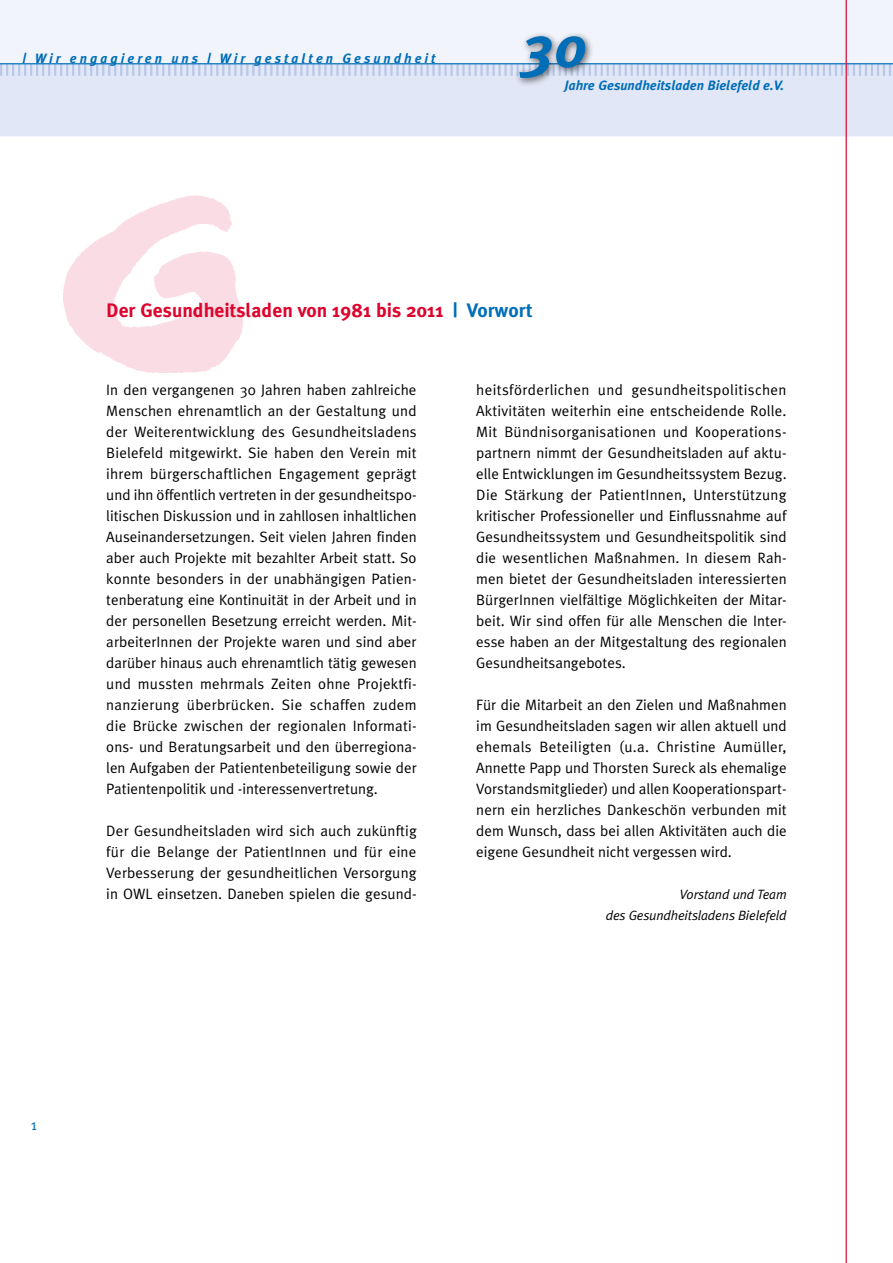
<style>
.page{position:relative;width:893px;height:1263px;background:#fff}
.page>*{position:absolute;margin:0;border:0;box-sizing:border-box;transform-origin:0 0}
.t1{font:italic 700 59.1px "Meta Plus";color:#006eb7}
.t2{font:700 19.5px "Meta Plus";color:#dd042d}
.t3{font:15px/21px "Meta Plus Normal";color:#000;text-align:justify}
.t4{font:15px "Meta Plus Normal";color:#006eb7}
.t5{font:italic 13.5px/21px "Meta Plus Normal";letter-spacing:-.01em;color:#000;text-align:right}
.t6{font:italic 700 13.5px "Meta Plus";letter-spacing:.21em;color:#006eb7}
.t7{font:italic 700 13.5px "Meta Plus";color:#006eb7}
.s1{color:#006eb7}
</style>
<div class="page">
<img style="left:64px;top:196px;width:179px;height:176px">
<div style="left:0;top:0;width:893px;height:136px;background:#f1f4fb"></div>
<div style="left:0;top:64px;width:893px;height:72px;background:#e1e7f6"></div>
<svg style="left:0;top:62px;width:893px;height:16px"></svg>
<hr style="left:0;top:63px;width:893px;height:1px;background:#006eb7">
<div style="left:515px;top:31px;width:79px;height:56px;background:#000;opacity:.6"></div>
<hr style="left:846px;top:0;width:1px;height:1263px;background:#dd042d">
<p class="t6" style="left:23px;top:51px;width:414px">| Wir engagieren uns | Wir gestalten Gesundheit</p>
<h1 class="t1" style="left:524px;top:12px;width:64px">30</h1>
<p class="t7" style="left:565px;top:78px;width:221px">Jahre Gesundheitsladen Bielefeld e.V.</p>
<h2 class="t2" style="left:106px;top:299px;width:428px">Der Gesundheitsladen von 1981 bis 2011 <span class="s1">| Vorwort</span></h2>
<p class="t3" style="left:106px;top:379px;width:312px">In den vergangenen 30 Jahren haben zahlreiche Menschen ehrenamtlich an der Gestaltung und der Weiterentwicklung des Gesundheitsladens Bielefeld mitgewirkt. Sie haben den Verein mit ihrem bürgerschaftlichen Engagement geprägt und ihn öffentlich vertreten in der gesundheitspo&shy;litischen Diskussion und in zahllosen inhaltlichen Auseinandersetzungen. Seit vielen Jahren finden aber auch Projekte mit bezahlter Arbeit statt. So konnte besonders in der unabhängigen Patien&shy;tenberatung eine Kontinuität in der Arbeit und in der personellen Besetzung erreicht werden. Mit&shy;arbeiterInnen der Projekte waren und sind aber darüber hinaus auch ehrenamtlich tätig gewesen und mussten mehrmals Zeiten ohne Projektfi&shy;nanzierung überbrücken. Sie schaffen zudem die Brücke zwischen der regionalen Informati&shy;ons- und Beratungsarbeit und den überregiona&shy;len Aufgaben der Patientenbeteiligung sowie der Patientenpolitik und -interessenvertretung.</p>
<p class="t3" style="left:106px;top:820px;width:312px">Der Gesundheitsladen wird sich auch zukünftig für die Belange der PatientInnen und für eine Verbesserung der gesundheitlichen Versorgung in OWL einsetzen. Daneben spielen die gesund-</p>
<p class="t3" style="left:476px;top:379px;width:312px">heitsförderlichen und gesundheitspolitischen Aktivitäten weiterhin eine entscheidende Rolle.<br>Mit Bündnisorganisationen und Kooperations&shy;partnern nimmt der Gesundheitsladen auf aktu&shy;elle Entwicklungen im Gesundheitssystem Bezug.<br>Die Stärkung der PatientInnen, Unterstützung kritischer Professioneller und Einflussnahme auf Gesundheitssystem und Gesundheitspolitik sind die wesentlichen Maßnahmen. In diesem Rah&shy;men bietet der Gesundheitsladen interessierten BürgerInnen vielfältige Möglichkeiten der Mitar&shy;beit. Wir sind offen für alle Menschen die Inter&shy;esse haben an der Mitgestaltung des regionalen Gesundheitsangebotes.</p>
<p class="t3" style="left:476px;top:694px;width:312px">Für die Mitarbeit an den Zielen und Maßnahmen im Gesundheitsladen sagen wir allen aktuell und ehemals Beteiligten (u.a. Christine Aumüller, Annette Papp und Thorsten Sureck als ehemalige Vorstandsmitglieder) und allen Kooperationspart&shy;nern ein herzliches Dankeschön verbunden mit dem Wunsch, dass bei allen Aktivitäten auch die eigene Gesundheit nicht vergessen wird.</p>
<p class="t5" style="left:606px;top:883px;width:182px">Vorstand und Team<br>des Gesundheitsladens Bielefeld</p>
<p class="t4" style="left:31px;top:1116px;width:8px">1</p>
</div>
